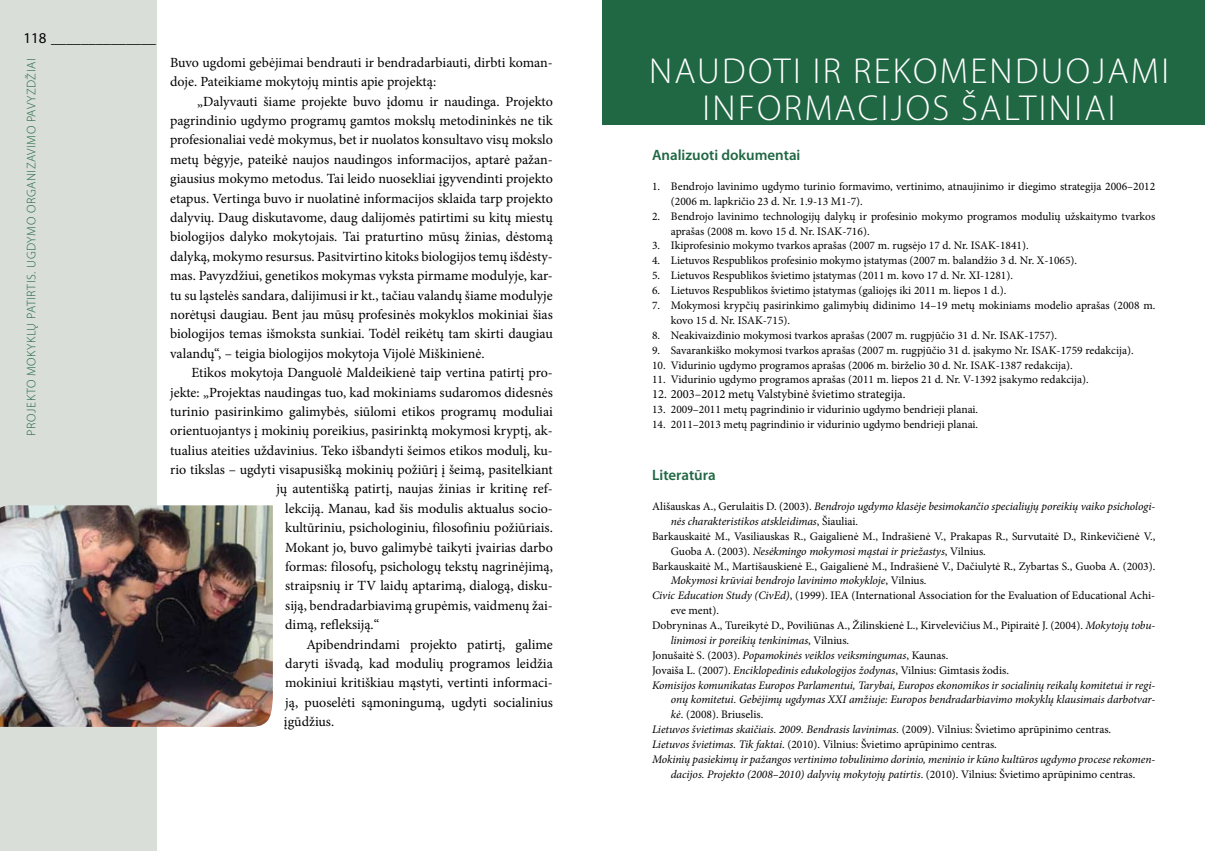
<style>
.page{position:relative;width:1205px;height:851px;background:#fff}
.page>*{position:absolute;margin:0;border:0;box-sizing:border-box;transform-origin:0 0}
.t1{font:300 36.25px/36.2px "Myriad Pro";letter-spacing:.065em;color:#fff;text-align:center}
.t2{font:600 15px "Myriad Pro";color:#206743}
.t3{font:15px "Myriad Pro";color:#000}
.t4{font:14px/19.4px "Minion Pro";color:#000}
.t5{font:300 12.5px "Myriad Pro";letter-spacing:.035em;color:#206743}
.t6{font:12.5px "Minion Pro";color:#000}
.t7{font:11.5px/14.9px "Minion Pro";color:#000}
.t8{font:italic 11.5px "Minion Pro";letter-spacing:-.01em;color:#000}
.s1{font-style:normal}
.s2{font-style:italic}
</style>
<div class="page">
<div style="left:0;top:0;width:156px;height:850px;background:#d9ded8"></div>
<div style="left:602px;top:0;width:603px;height:125px;background:#206743"></div>
<img style="left:0;top:505px;width:273px;height:222px">
<p class="t3" style="left:23px;top:29px;width:134px">118 ______________</p>
<p class="t4" style="left:170px;top:53px;width:384px">Buvo ugdomi gebėjimai bendrauti ir bendradarbiauti, dirbti koman&shy;doje. Pateikiame mokytojų mintis apie projektą:</p>
<p class="t4" style="left:170px;top:92px;width:384px;text-align:justify;text-indent:27px">„Dalyvauti šiame projekte buvo įdomu ir naudinga. Projekto pagrindinio ugdymo programų gamtos mokslų metodininkės ne tik profesionaliai vedė mokymus, bet ir nuolatos konsultavo visų mokslo metų bėgyje, pateikė naujos naudingos informacijos, aptarė pažan&shy;giausius mokymo metodus. Tai leido nuosekliai įgyvendinti projekto etapus. Vertinga buvo ir nuolatinė informacijos sklaida tarp projekto dalyvių. Daug diskutavome, daug dalijomės patirtimi su kitų miestų biologijos dalyko mokytojais. Tai praturtino mūsų žinias, dėstomą dalyką, mokymo resursus. Pasitvirtino kitoks biologijos temų išdėsty&shy;mas. Pavyzdžiui, genetikos mokymas vyksta pirmame modulyje, kar&shy;tu su ląstelės sandara, dalijimusi ir kt., tačiau valandų šiame modulyje norėtųsi daugiau. Bent jau mūsų profesinės mokyklos mokiniai šias biologijos temas išmoksta sunkiai. Todėl reikėtų tam skirti daugiau valandų“, – teigia biologijos mokytoja Vijolė Miškinienė.</p>
<p class="t4" style="left:191px;top:363px;width:363px">Etikos mokytoja Danguolė Maldeikienė taip vertina patirtį pro-</p>
<p class="t4" style="left:170px;top:382px;width:384px">jekte: „Projektas naudingas tuo, kad mokiniams sudaromos didesnės</p>
<p class="t4" style="left:170px;top:402px;width:384px">turinio pasirinkimo galimybės, siūlomi etikos programų moduliai</p>
<p class="t4" style="left:170px;top:421px;width:384px">orientuojantys į mokinių poreikius, pasirinktą mokymosi kryptį, ak-</p>
<p class="t4" style="left:170px;top:440px;width:384px">tualius ateities uždavinius. Teko išbandyti šeimos etikos modulį, ku-</p>
<p class="t4" style="left:170px;top:460px;width:384px">rio tikslas – ugdyti visapusišką mokinių požiūrį į šeimą, pasitelkiant</p>
<p class="t4" style="left:276px;top:479px;width:278px">jų autentišką patirtį, naujas žinias ir kritinę ref-</p>
<p class="t4" style="left:285px;top:498px;width:269px">lekciją. Manau, kad šis modulis aktualus socio-</p>
<p class="t4" style="left:285px;top:518px;width:269px">kultūriniu, psichologiniu, filosofiniu požiūriais.</p>
<p class="t4" style="left:285px;top:537px;width:269px">Mokant jo, buvo galimybė taikyti įvairias darbo</p>
<p class="t4" style="left:285px;top:557px;width:269px">formas: filosofų, psichologų tekstų nagrinėjimą,</p>
<p class="t4" style="left:285px;top:576px;width:269px">straipsnių ir TV laidų aptarimą, dialogą, disku-</p>
<p class="t4" style="left:285px;top:595px;width:269px">siją, bendradarbiavimą grupėmis, vaidmenų žai-</p>
<p class="t4" style="left:285px;top:615px;width:96px">dimą, refleksiją.“</p>
<p class="t4" style="left:306px;top:634px;width:248px">Apibendrindami projekto patirtį, galime</p>
<p class="t4" style="left:285px;top:653px;width:269px">daryti išvadą, kad modulių programos leidžia</p>
<p class="t4" style="left:285px;top:673px;width:269px">mokiniui kritiškiau mąstyti, vertinti informaci-</p>
<p class="t4" style="left:285px;top:692px;width:269px">ją, puoselėti sąmoningumą, ugdyti socialinius</p>
<p class="t4" style="left:284px;top:712px;width:52px">įgūdžius.</p>
<p class="t5" style="left:25px;top:435px;width:377px;rotate:-90deg">PROJEKTO MOKYKLŲ PATIRTIS. UGDYMO ORGANIZAVIMO PAVYZDŽIAI</p>
<h1 class="t1" style="left:649px;top:54px;width:521px">NAU DOTI IR REKOMENDUOJAMI<br>INFORMACIJOS ŠALTINIAI</h1>
<p class="t2" style="left:652px;top:145px;width:150px">Analizuoti dokumentai</p>
<p class="t7" style="left:671px;top:179px;width:486px;text-indent:-19px">1. Bendrojo lavinimo ugdymo turinio formavimo, vertinimo, atnaujinimo ir diegimo strategija 2006–2012 (2006 m. lapkričio 23 d. Nr. 1.9-13 M1-7).</p>
<p class="t7" style="left:671px;top:209px;width:486px;text-indent:-19px">2. Bendrojo lavinimo technologijų dalykų ir profesinio mokymo programos modulių užskaitymo tvarkos aprašas (2008 m. kovo 15 d. Nr. ISAK-716).</p>
<p class="t7" style="left:652px;top:238px;width:378px">3. Ikiprofesinio mokymo tvarkos aprašas (2007 m. rugsėjo 17 d. Nr. ISAK-1841).</p>
<p class="t7" style="left:652px;top:253px;width:427px">4. Lietuvos Respublikos profesinio mokymo įstatymas (2007 m. balandžio 3 d. Nr. X-1065).</p>
<p class="t7" style="left:652px;top:268px;width:362px">5. Lietuvos Respublikos švietimo įstatymas (2011 m. kovo 17 d. Nr. XI-1281).</p>
<p class="t7" style="left:652px;top:283px;width:356px">6. Lietuvos Respublikos švietimo įstatymas (galiojęs iki 2011 m. liepos 1 d.).</p>
<p class="t7" style="left:671px;top:298px;width:486px;text-indent:-19px">7. Mokymosi krypčių pasirinkimo galimybių didinimo 14–19 metų mokiniams modelio aprašas (2008 m. kovo 15 d. Nr. ISAK-715).</p>
<p class="t7" style="left:652px;top:327px;width:406px">8. Neakivaizdinio mokymosi tvarkos aprašas (2007 m. rugpjūčio 31 d. Nr. ISAK-1757).</p>
<p class="t7" style="left:652px;top:342px;width:483px">9. Savarankiško mokymosi tvarkos aprašas (2007 m. rugpjūčio 31 d. įsakymo Nr. ISAK-1759 redakcija).</p>
<p class="t7" style="left:652px;top:357px;width:422px">10. Vidurinio ugdymo programos aprašas (2006 m. birželio 30 d. Nr. ISAK-1387 redakcija).</p>
<p class="t7" style="left:652px;top:372px;width:438px">11. Vidurinio ugdymo programos aprašas (2011 m. liepos 21 d. Nr. V-1392 įsakymo redakcija).</p>
<p class="t6" style="left:652px;top:386px;width:255px">12. 2003–2012 metų Valstybinė švietimo strategija.</p>
<p class="t7" style="left:652px;top:402px;width:328px">13. 2009–2011 metų pagrindinio ir vidurinio ugdymo bendrieji planai.</p>
<p class="t7" style="left:652px;top:417px;width:328px">14. 2011–2013 metų pagrindinio ir vidurinio ugdymo bendrieji planai.</p>
<p class="t2" style="left:652px;top:465px;width:65px">Literatūra</p>
<p class="t8" style="left:652px;top:498px;width:505px"><span class="s1">Ališauskas A., Gerulaitis D. (2003).</span> Bendrojo ugdymo klasėje besimokančio specialiųjų poreikių vaiko psichologi-</p>
<p class="t8" style="left:671px;top:513px;width:189px">nės charakteristikos atskleidimas<span class="s1">, Šiauliai.</span></p>
<p class="t7" style="left:652px;top:528px;width:505px">Barkauskaitė M., Vasiliauskas R., Gaigalienė M., Indrašienė V., Prakapas R., Survutaitė D., Rinkevičienė V.,</p>
<p class="t8" style="left:671px;top:543px;width:316px"><span class="s1">Guoba A. (2003).</span> Nesėkmingo mokymosi mąstai ir priežastys<span class="s1">, Vilnius.</span></p>
<p class="t7" style="left:652px;top:558px;width:505px">Barkauskaitė M., Martišauskienė E., Gaigalienė M., Indrašienė V., Dačiulytė R., Zybartas S., Guoba A. (2003).</p>
<p class="t8" style="left:671px;top:573px;width:257px">Mokymosi krūviai bendrojo lavinimo mokykloje<span class="s1">, Vilnius.</span></p>
<p class="t7" style="left:652px;top:588px;width:505px"><span class="s2">Civic Education Study (CivEd)</span>, (1999). IEA (International Association for the Evaluation of Educational Achi-</p>
<p class="t7" style="left:671px;top:603px;width:50px">eve ment).</p>
<p class="t7" style="left:652px;top:618px;width:505px">Dobryninas A., Tureikytė D., Poviliūnas A., Žilinskienė L., Kirvelevičius M., Pipiraitė J. (2004). <span class="s2">Mokytojų tobu-</span></p>
<p class="t8" style="left:671px;top:632px;width:180px">linimosi ir poreikių tenkinimas<span class="s1">, Vilnius.</span></p>
<p class="t8" style="left:652px;top:647px;width:298px"><span class="s1">Jonušaitė S. (2003).</span> Popamokinės veiklos veiksmingumas<span class="s1">, Kaunas.</span></p>
<p class="t7" style="left:652px;top:662px;width:358px">Jovaiša L. (2007). <span class="s2">Enciklopedinis edukologijos žodynas</span>, Vilnius: Gimtasis žodis.</p>
<p class="t8" style="left:652px;top:677px;width:505px">Komisijos komunikatas Europos Parlamentui, Tarybai, Europos ekonomikos ir socialinių reikalų komitetui ir regi-</p>
<p class="t8" style="left:671px;top:691px;width:486px">onų komitetui. Gebėjimų ugdymas XXI amžiuje: Europos bendradarbiavimo mokyklų klausimais darbotvar-</p>
<p class="t7" style="left:671px;top:707px;width:94px"><span class="s2">kė</span>. (2008). Briuselis.</p>
<p class="t8" style="left:652px;top:721px;width:460px">Lietuvos švietimas skaičiais. 2009. Bendrasis lavinimas. <span class="s1">(2009). Vilnius: Švietimo aprūpinimo centras.</span></p>
<p class="t7" style="left:652px;top:737px;width:346px"><span class="s2">Lietuvos švietimas. Tik faktai</span>. (2010). Vilnius: Švietimo aprūpinimo centras.</p>
<p class="t8" style="left:652px;top:751px;width:505px">Mokinių pasiekimų ir pažangos vertinimo tobulinimo dorinio, meninio ir kūno kultūros ugdymo procese rekomen-</p>
<p class="t8" style="left:671px;top:766px;width:466px">dacijos. Projekto (2008–2010) dalyvių mokytojų patirtis<span class="s1">. (2010). Vilnius: Švietimo aprūpinimo centras.</span></p>
</div>
